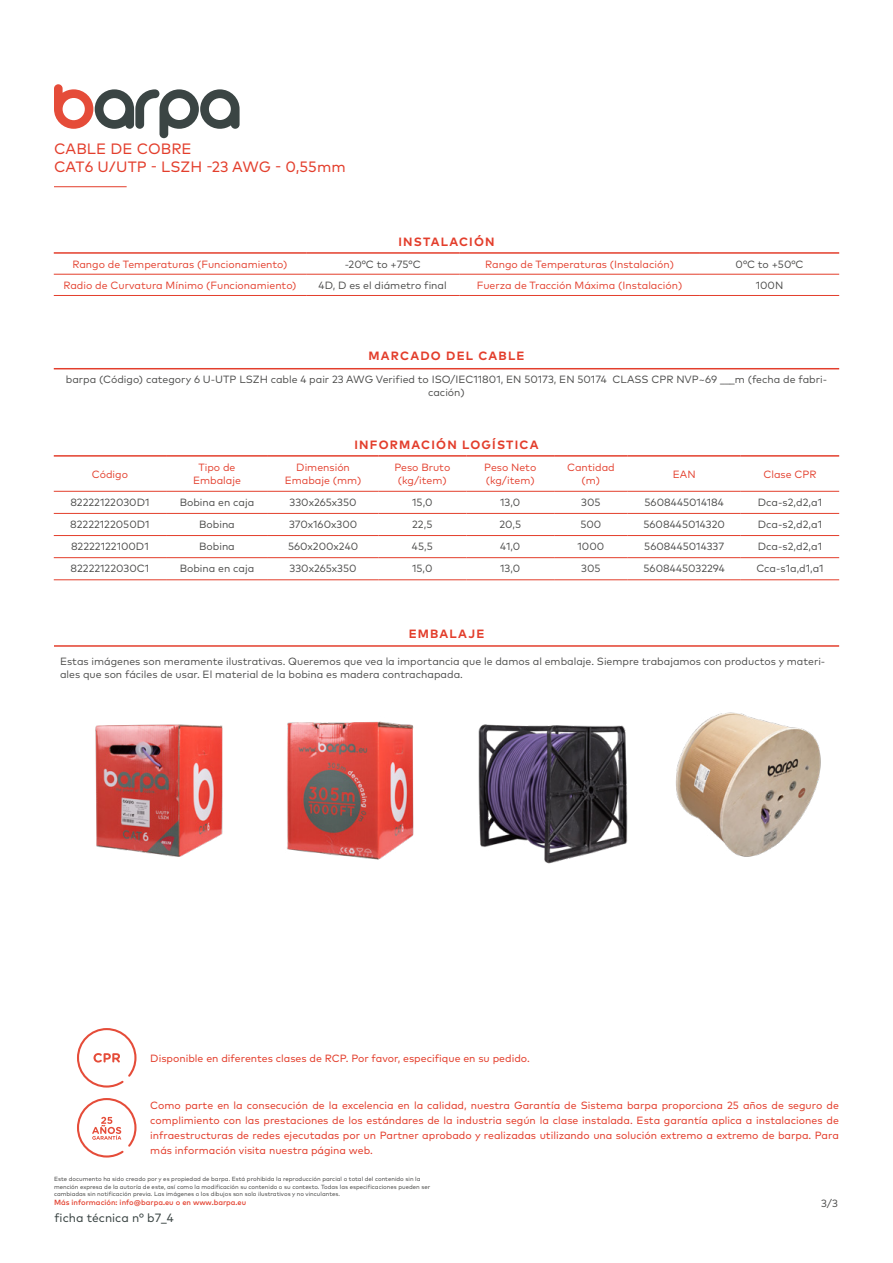
<style>
.page{position:relative;width:893px;height:1263px;background:#fff}
.page>*{position:absolute;margin:0;border:0;box-sizing:border-box;transform-origin:0 0}
.t1{font:15px/18px "Mark Pro";letter-spacing:.005em;color:#e33e2c}
.t2{font:700 12px "Mark Pro";letter-spacing:.1em;color:#e33e2c}
.t3{font:12px "Mark Pro";color:#3b4544}
.t4{font:10.5px/12.6px "Mark Pro";color:#4a4a49;text-align:center}
.t5{font:10.5px/15px "Mark Pro";color:#e33e2c;text-align:justify}
.t6{font:10.5px/12.6px "Mark Pro";color:#e33e2c;text-align:center}
.t7{font:500 7.5px "Mark Pro";color:#e33e2c}
.t8{font:6px/7.5px "Mark Pro";color:#4a4a49}
</style>
<div class="page">
<svg style="left:54px;top:84px;width:186px;height:54px"></svg>
<hr style="left:54px;top:186px;width:73px;height:1px;background:#e33e2c">
<hr style="left:54px;top:252px;width:252px;height:2px;background:#e33e2c">
<hr style="left:306px;top:252px;width:153px;height:2px;background:#e33e2c">
<hr style="left:459px;top:252px;width:241px;height:2px;background:#e33e2c">
<hr style="left:700px;top:252px;width:139px;height:2px;background:#e33e2c">
<hr style="left:54px;top:274px;width:252px;height:1px;background:#e33e2b">
<hr style="left:306px;top:274px;width:153px;height:1px;background:#e33e2b">
<hr style="left:459px;top:274px;width:241px;height:1px;background:#e33e2b">
<hr style="left:700px;top:274px;width:139px;height:1px;background:#e33e2b">
<hr style="left:54px;top:295px;width:252px;height:1px;background:#e33e2b">
<hr style="left:306px;top:295px;width:153px;height:1px;background:#e33e2b">
<hr style="left:459px;top:295px;width:241px;height:1px;background:#e33e2b">
<hr style="left:700px;top:295px;width:139px;height:1px;background:#e33e2b">
<hr style="left:54px;top:368px;width:785px;height:1px;background:#e33e2c">
<hr style="left:54px;top:455px;width:112px;height:2px;background:#e33e2c">
<hr style="left:166px;top:455px;width:102px;height:2px;background:#e33e2c">
<hr style="left:268px;top:455px;width:110px;height:2px;background:#e33e2c">
<hr style="left:378px;top:455px;width:88px;height:2px;background:#e33e2c">
<hr style="left:466px;top:455px;width:88px;height:2px;background:#e33e2c">
<hr style="left:554px;top:455px;width:74px;height:2px;background:#e33e2c">
<hr style="left:628px;top:455px;width:113px;height:2px;background:#e33e2c">
<hr style="left:741px;top:455px;width:98px;height:2px;background:#e33e2c">
<hr style="left:54px;top:491px;width:112px;height:1px;background:#e33e2c">
<hr style="left:166px;top:491px;width:102px;height:1px;background:#e33e2c">
<hr style="left:268px;top:491px;width:110px;height:1px;background:#e33e2c">
<hr style="left:378px;top:491px;width:88px;height:1px;background:#e33e2c">
<hr style="left:466px;top:491px;width:88px;height:1px;background:#e33e2c">
<hr style="left:554px;top:491px;width:74px;height:1px;background:#e33e2c">
<hr style="left:628px;top:491px;width:113px;height:1px;background:#e33e2c">
<hr style="left:741px;top:491px;width:98px;height:1px;background:#e33e2c">
<hr style="left:54px;top:513px;width:112px;height:1px;background:#e33e2b">
<hr style="left:166px;top:513px;width:102px;height:1px;background:#e33e2b">
<hr style="left:268px;top:513px;width:110px;height:1px;background:#e33e2b">
<hr style="left:378px;top:513px;width:88px;height:1px;background:#e33e2b">
<hr style="left:466px;top:513px;width:88px;height:1px;background:#e33e2b">
<hr style="left:554px;top:513px;width:74px;height:1px;background:#e33e2b">
<hr style="left:628px;top:513px;width:113px;height:1px;background:#e33e2b">
<hr style="left:741px;top:513px;width:98px;height:1px;background:#e33e2b">
<hr style="left:54px;top:535px;width:112px;height:1px;background:#e33e2b">
<hr style="left:166px;top:535px;width:102px;height:1px;background:#e33e2b">
<hr style="left:268px;top:535px;width:110px;height:1px;background:#e33e2b">
<hr style="left:378px;top:535px;width:88px;height:1px;background:#e33e2b">
<hr style="left:466px;top:535px;width:88px;height:1px;background:#e33e2b">
<hr style="left:554px;top:535px;width:74px;height:1px;background:#e33e2b">
<hr style="left:628px;top:535px;width:113px;height:1px;background:#e33e2b">
<hr style="left:741px;top:535px;width:98px;height:1px;background:#e33e2b">
<hr style="left:54px;top:557px;width:112px;height:1px;background:#e33e2b">
<hr style="left:166px;top:557px;width:102px;height:1px;background:#e33e2b">
<hr style="left:268px;top:557px;width:110px;height:1px;background:#e33e2b">
<hr style="left:378px;top:557px;width:88px;height:1px;background:#e33e2b">
<hr style="left:466px;top:557px;width:88px;height:1px;background:#e33e2b">
<hr style="left:554px;top:557px;width:74px;height:1px;background:#e33e2b">
<hr style="left:628px;top:557px;width:113px;height:1px;background:#e33e2b">
<hr style="left:741px;top:557px;width:98px;height:1px;background:#e33e2b">
<hr style="left:54px;top:579px;width:112px;height:1px;background:#e33e2b">
<hr style="left:166px;top:579px;width:102px;height:1px;background:#e33e2b">
<hr style="left:268px;top:579px;width:110px;height:1px;background:#e33e2b">
<hr style="left:378px;top:579px;width:88px;height:1px;background:#e33e2b">
<hr style="left:466px;top:579px;width:88px;height:1px;background:#e33e2b">
<hr style="left:554px;top:579px;width:74px;height:1px;background:#e33e2b">
<hr style="left:628px;top:579px;width:113px;height:1px;background:#e33e2b">
<hr style="left:741px;top:579px;width:98px;height:1px;background:#e33e2b">
<hr style="left:54px;top:645px;width:785px;height:2px;background:#e33e2c">
<img style="left:478px;top:724px;width:150px;height:140px">
<img style="left:287px;top:721px;width:127px;height:139px">
<img style="left:95px;top:724px;width:128px;height:133px">
<img style="left:676px;top:712px;width:145px;height:145px">
<svg style="left:77px;top:1028px;width:59px;height:59px"></svg>
<svg style="left:77px;top:1098px;width:59px;height:59px"></svg>
<h1 class="t1" style="left:54px;top:139px;width:293px">CABLE DE COBRE<br>CAT6 U/UTP - LSZH -23 AWG - 0,55mm</h1>
<p class="t2" style="left:398px;top:232px;width:98px">INSTALACIÓN</p>
<p class="t6" style="left:72px;top:257px;width:216px">Rango de Temperaturas (Funcionamiento)</p>
<p class="t4" style="left:345px;top:257px;width:78px">-20°C to +75°C</p>
<p class="t6" style="left:485px;top:257px;width:190px">Rango de Temperaturas (Instalación)</p>
<p class="t4" style="left:735px;top:257px;width:70px">0°C to +50°C</p>
<p class="t6" style="left:63px;top:278px;width:235px">Radio de Curvatura Mínimo (Funcionamiento)</p>
<p class="t4" style="left:319px;top:278px;width:130px">4D, D es el diámetro final</p>
<p class="t6" style="left:477px;top:278px;width:207px">Fuerza de Tracción Máxima (Instalación)</p>
<p class="t4" style="left:756px;top:278px;width:29px">100N</p>
<p class="t2" style="left:368px;top:346px;width:158px">MARCADO DEL CABLE</p>
<p class="t4" style="left:66px;top:372px;width:763px">barpa (Código) category 6 U-UTP LSZH cable 4 pair 23 AWG Verified to ISO/IEC11801, EN 50173, EN 50174 CLASS CPR NVP~69 ___m (fecha de fabri&shy;cación)</p>
<p class="t2" style="left:354px;top:436px;width:186px">INFORMACIÓN LOGÍSTICA</p>
<p class="t6" style="left:92px;top:467px;width:38px">Código</p>
<p class="t6" style="left:193px;top:461px;width:49px">Tipo de<br>Embalaje</p>
<p class="t6" style="left:285px;top:461px;width:78px">Dimensión<br>Emabaje (mm)</p>
<p class="t6" style="left:394px;top:461px;width:57px">Peso Bruto (kg/item)</p>
<p class="t6" style="left:484px;top:461px;width:54px;text-align:left">Peso Neto (kg/item)</p>
<p class="t6" style="left:567px;top:461px;width:49px">Cantidad (m)</p>
<p class="t6" style="left:673px;top:467px;width:24px">EAN</p>
<p class="t6" style="left:763px;top:467px;width:55px">Clase CPR</p>
<p class="t4" style="left:70px;top:495px;width:81px">82222122030D1</p>
<p class="t4" style="left:180px;top:495px;width:76px">Bobina en caja</p>
<p class="t4" style="left:290px;top:495px;width:69px">330x265x350</p>
<p class="t4" style="left:412px;top:495px;width:22px">15,0</p>
<p class="t4" style="left:500px;top:495px;width:22px">13,0</p>
<p class="t4" style="left:581px;top:495px;width:21px">305</p>
<p class="t4" style="left:644px;top:495px;width:81px">5608445014184</p>
<p class="t4" style="left:758px;top:495px;width:66px">Dca-s2,d2,a1</p>
<p class="t4" style="left:70px;top:517px;width:81px">82222122050D1</p>
<p class="t4" style="left:199px;top:517px;width:37px">Bobina</p>
<p class="t4" style="left:289px;top:517px;width:70px">370x160x300</p>
<p class="t4" style="left:412px;top:517px;width:22px">22,5</p>
<p class="t4" style="left:499px;top:517px;width:23px">20,5</p>
<p class="t4" style="left:580px;top:517px;width:22px">500</p>
<p class="t4" style="left:643px;top:517px;width:83px">5608445014320</p>
<p class="t4" style="left:758px;top:517px;width:66px">Dca-s2,d2,a1</p>
<p class="t4" style="left:71px;top:539px;width:79px">82222122100D1</p>
<p class="t4" style="left:199px;top:539px;width:37px">Bobina</p>
<p class="t4" style="left:288px;top:539px;width:72px">560x200x240</p>
<p class="t4" style="left:412px;top:539px;width:22px">45,5</p>
<p class="t4" style="left:500px;top:539px;width:22px">41,0</p>
<p class="t4" style="left:578px;top:539px;width:28px">1000</p>
<p class="t4" style="left:644px;top:539px;width:81px">5608445014337</p>
<p class="t4" style="left:758px;top:539px;width:66px">Dca-s2,d2,a1</p>
<p class="t4" style="left:71px;top:561px;width:80px">82222122030C1</p>
<p class="t4" style="left:180px;top:561px;width:76px">Bobina en caja</p>
<p class="t4" style="left:290px;top:561px;width:69px">330x265x350</p>
<p class="t4" style="left:412px;top:561px;width:22px">15,0</p>
<p class="t4" style="left:500px;top:561px;width:22px">13,0</p>
<p class="t4" style="left:581px;top:561px;width:21px">305</p>
<p class="t4" style="left:643px;top:561px;width:83px">5608445032294</p>
<p class="t4" style="left:756px;top:561px;width:69px">Cca-s1a,d1,a1</p>
<p class="t2" style="left:409px;top:625px;width:77px">EMBALAJE</p>
<p class="t4" style="left:60px;top:654px;width:767px;text-align:left">Estas imágenes son meramente ilustrativas. Queremos que vea la importancia que le damos al embalaje. Siempre trabajamos con productos y materi&shy;ales que son fáciles de usar. El material de la bobina es madera contrachapada.</p>
<p class="t5" style="left:150px;top:1050px;width:381px">Disponible en diferentes clases de RCP. Por favor, especifique en su pedido.</p>
<p class="t5" style="left:150px;top:1097px;width:690px">Como parte en la consecución de la excelencia en la calidad, nuestra Garantía de Sistema barpa proporciona 25 años de seguro de complimiento con las prestaciones de los estándares de la industria según la clase instalada. Esta garantía aplica a instalaciones de infraestructuras de redes ejecutadas por un Partner aprobado y realizadas utilizando una solución extremo a extremo de barpa. Para más información visita nuestra página web.</p>
<p class="t8" style="left:54px;top:1175px;width:378px">Este documento ha sido creado por y es propiedad de barpa. Está prohibida la reproducción parcial o total del contenido sin la mención expresa de la autoría de este, así como la modificación su contenido o su contexto. Todas las especificaciones pueden ser cambiadas sin notificación previa. Las imágenes o los dibujos son solo ilustrativos y no vinculantes.</p>
<p class="t7" style="left:54px;top:1197px;width:194px">Más información: info@barpa.eu o en www.barpa.eu</p>
<p class="t3" style="left:55px;top:1208px;width:121px">ficha técnica n° b7_4</p>
<p class="t4" style="left:821px;top:1196px;width:18px">3/3</p>
</div>
